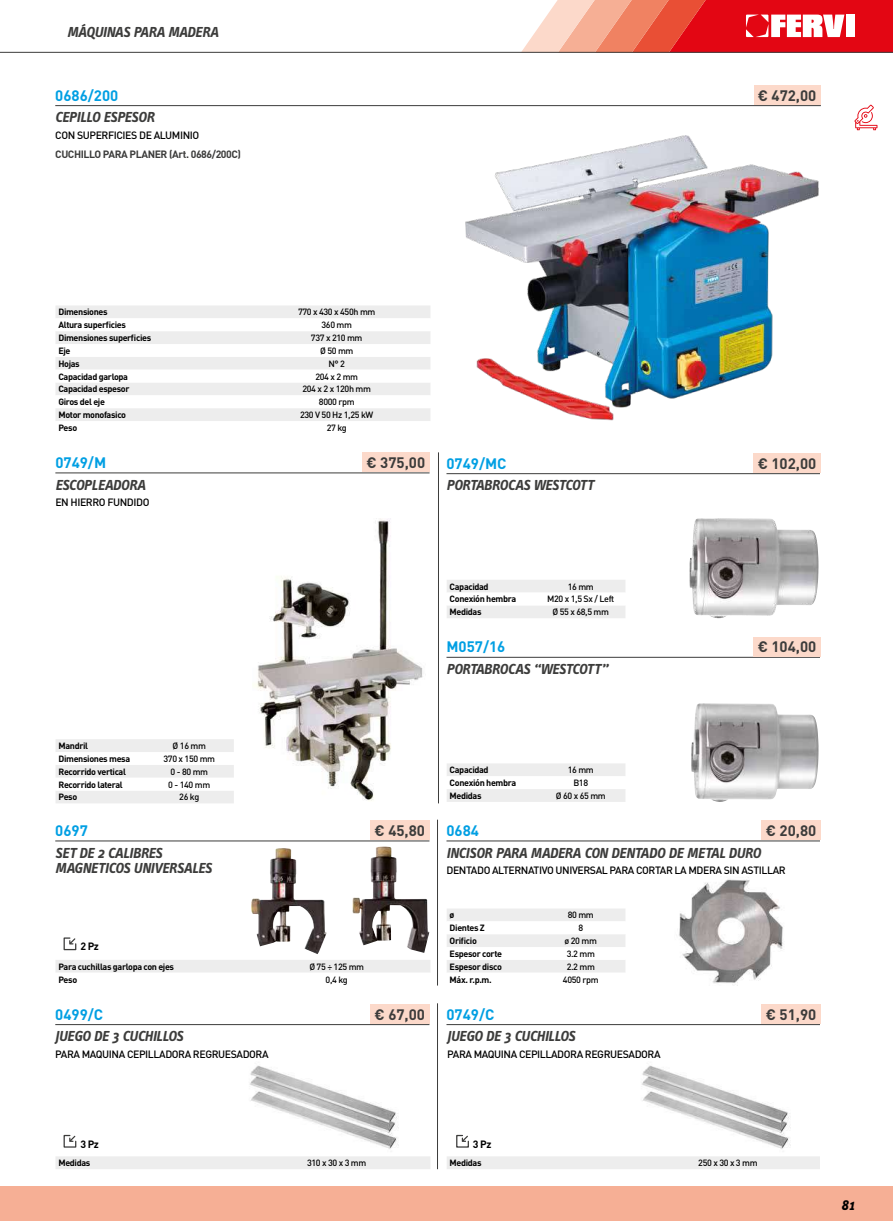
<style>
.page{position:relative;width:893px;height:1221px;background:#fff}
.page>*{position:absolute;margin:0;border:0;box-sizing:border-box;transform-origin:0 0}
.t1{font:italic 700 15px/15px "Info Text Pro";color:#3c3c3b}
.t2{font:700 15px "DIN Pro";color:#3c3c3b}
.t3{font:700 15px "DIN Pro";color:#009fe3}
.t4{font:italic 700 15px "Info Text Pro";color:#000}
.t5{font:500 10.5px "DIN Pro";letter-spacing:-.04em;color:#000}
.t6{font:700 10.5px "DIN Pro";letter-spacing:-.04em;color:#3c3c3b}
.t7{font:700 10.5px "DIN Pro";color:#000}
.t8{font:700 9px "DIN Pro";letter-spacing:-.04em;color:#000}
.t9{font:500 9px "DIN Pro";letter-spacing:-.04em;color:#000}
</style>
<div class="page">
<img style="left:465px;top:135px;width:354px;height:286px">
<img style="left:253px;top:518px;width:170px;height:283px">
<hr style="left:55px;top:472px;width:375px;height:1px;background:#3c3c3b">
<hr style="left:438px;top:452px;width:1px;height:351px;background:#3c3c3b">
<img style="left:689px;top:518px;width:129px;height:100px">
<hr style="left:446px;top:473px;width:375px;height:1px;background:#3c3c3b">
<img style="left:691px;top:703px;width:127px;height:98px">
<hr style="left:446px;top:657px;width:375px;height:1px;background:#3c3c3b">
<img style="left:352px;top:846px;width:77px;height:106px">
<hr style="left:55px;top:840px;width:374px;height:1px;background:#3c3c3b">
<hr style="left:437px;top:819px;width:1px;height:166px;background:#3c3c3b">
<img style="left:679px;top:877px;width:104px;height:108px">
<hr style="left:446px;top:840px;width:375px;height:1px;background:#3c3c3b">
<img style="left:250px;top:1065px;width:149px;height:84px">
<hr style="left:55px;top:1024px;width:374px;height:1px;background:#3c3c3b">
<hr style="left:437px;top:1003px;width:1px;height:166px;background:#3c3c3b">
<hr style="left:446px;top:1024px;width:375px;height:1px;background:#3c3c3b">
<img style="left:642px;top:1065px;width:149px;height:84px">
<svg style="left:56px;top:306px;width:374px;height:115px"></svg>
<svg style="left:56px;top:739px;width:178px;height:64px"></svg>
<svg style="left:447px;top:580px;width:178px;height:38px"></svg>
<svg style="left:447px;top:763px;width:178px;height:38px"></svg>
<svg style="left:63px;top:937px;width:14px;height:13px"></svg>
<div style="left:56px;top:960px;width:374px;height:12px;background:#ededed"></div>
<svg style="left:447px;top:909px;width:178px;height:63px"></svg>
<svg style="left:63px;top:1134px;width:14px;height:13px"></svg>
<svg style="left:456px;top:1134px;width:13px;height:13px"></svg>
<div style="left:56px;top:1156px;width:374px;height:13px;background:#ededed"></div>
<div style="left:447px;top:1156px;width:373px;height:13px;background:#ededed"></div>
<div style="left:0;top:1185px;width:893px;height:35px;background:#f6af95"></div>
<hr style="left:0;top:52px;width:893px;height:1px;background:#3c3c3b">
<svg style="left:521px;top:0;width:372px;height:53px;background:#e95e5a"></svg>
<div style="left:846px;top:15px;width:8px;height:22px;background:#fff"></div>
<hr style="left:55px;top:105px;width:766px;height:1px;background:#3c3c3b">
<div style="left:754px;top:85px;width:67px;height:20px;background:#fcd9ca"></div>
<div style="left:362px;top:452px;width:67px;height:20px;background:#fcd9ca"></div>
<div style="left:753px;top:453px;width:68px;height:20px;background:#fcd9ca"></div>
<div style="left:753px;top:636px;width:68px;height:20px;background:#fcd9ca"></div>
<div style="left:370px;top:820px;width:59px;height:20px;background:#fcd9ca"></div>
<div style="left:761px;top:820px;width:60px;height:20px;background:#fcd9ca"></div>
<div style="left:370px;top:1004px;width:59px;height:19px;background:#fcd9ca"></div>
<div style="left:761px;top:1004px;width:60px;height:19px;background:#fcd9ca"></div>
<svg style="left:854px;top:105px;width:23px;height:25px"></svg>
<h1 class="t1" style="left:67px;top:24px;width:153px">MÁQUINAS PARA MADERA</h1>
<h1 class="t3" style="left:55px;top:85px;width:65px">0686/200</h1>
<h1 class="t2" style="left:758px;top:85px;width:60px">€ 472,00</h1>
<h1 class="t1" style="left:55px;top:110px;width:101px">CEPILLO ESPESOR</h1>
<p class="t6" style="left:55px;top:147px;width:187px">CUCHILLO PARA PLANER (Art. 0686/200C)</p>
<p class="t5" style="left:55px;top:128px;width:146px">CON SUPERFICIES DE ALUMINIO</p>
<p class="t8" style="left:58px;top:306px;width:51px">Dimensiones</p>
<p class="t9" style="left:298px;top:306px;width:79px">770 x 430 x 450h mm</p>
<p class="t8" style="left:58px;top:319px;width:69px">Altura superficies</p>
<p class="t9" style="left:321px;top:319px;width:32px">360 mm</p>
<p class="t8" style="left:58px;top:331px;width:94px">Dimensiones superficies</p>
<p class="t9" style="left:311px;top:331px;width:53px">737 x 210 mm</p>
<p class="t8" style="left:58px;top:344px;width:14px">Eje</p>
<p class="t9" style="left:320px;top:344px;width:35px">Ø 50 mm</p>
<p class="t8" style="left:58px;top:357px;width:23px">Hojas</p>
<p class="t9" style="left:328px;top:357px;width:18px">N° 2</p>
<p class="t8" style="left:58px;top:370px;width:71px">Capacidad garlopa</p>
<p class="t9" style="left:315px;top:370px;width:44px">204 x 2 mm</p>
<p class="t8" style="left:58px;top:383px;width:73px">Capacidad espesor</p>
<p class="t9" style="left:302px;top:383px;width:70px">204 x 2 x 120h mm</p>
<p class="t8" style="left:58px;top:396px;width:48px">Giros del eje</p>
<p class="t9" style="left:319px;top:396px;width:37px">8000 rpm</p>
<p class="t8" style="left:58px;top:408px;width:69px">Motor monofasico</p>
<p class="t9" style="left:300px;top:408px;width:75px">230 V 50 Hz 1,25 kW</p>
<p class="t8" style="left:58px;top:421px;width:20px">Peso</p>
<p class="t9" style="left:327px;top:421px;width:22px">27 kg</p>
<h1 class="t3" style="left:55px;top:452px;width:52px">0749/M</h1>
<h1 class="t2" style="left:367px;top:452px;width:60px">€ 375,00</h1>
<h1 class="t3" style="left:446px;top:453px;width:62px">0749/MC</h1>
<h1 class="t2" style="left:758px;top:453px;width:60px">€ 102,00</h1>
<h1 class="t1" style="left:55px;top:477px;width:92px">ESCOPLEADORA</h1>
<p class="t5" style="left:55px;top:495px;width:96px">EN HIERRO FUNDIDO</p>
<p class="t8" style="left:59px;top:739px;width:31px">Mandril</p>
<p class="t9" style="left:173px;top:739px;width:35px">Ø 16 mm</p>
<p class="t8" style="left:59px;top:752px;width:73px">Dimensiones mesa</p>
<p class="t9" style="left:163px;top:752px;width:53px">370 x 150 mm</p>
<p class="t8" style="left:59px;top:765px;width:69px">Recorrido vertical</p>
<p class="t9" style="left:170px;top:765px;width:39px">0 - 80 mm</p>
<p class="t8" style="left:59px;top:778px;width:66px">Recorrido lateral</p>
<p class="t9" style="left:168px;top:778px;width:44px">0 - 140 mm</p>
<p class="t8" style="left:59px;top:791px;width:20px">Peso</p>
<p class="t9" style="left:179px;top:791px;width:22px">26 kg</p>
<h1 class="t1" style="left:446px;top:477px;width:148px">PORTABROCAS WESTCOTT</h1>
<p class="t8" style="left:450px;top:580px;width:41px">Capacidad</p>
<p class="t9" style="left:568px;top:580px;width:28px">16 mm</p>
<p class="t8" style="left:450px;top:593px;width:68px">Conexión hembra</p>
<p class="t9" style="left:547px;top:593px;width:69px">M20 x 1,5 Sx / Left</p>
<p class="t8" style="left:450px;top:606px;width:33px">Medidas</p>
<p class="t9" style="left:552px;top:606px;width:58px">Ø 55 x 68,5 mm</p>
<h1 class="t3" style="left:446px;top:637px;width:60px">M057/16</h1>
<h1 class="t2" style="left:758px;top:637px;width:60px">€ 104,00</h1>
<h1 class="t1" style="left:446px;top:661px;width:163px">PORTABROCAS “WESTCOTT”</h1>
<p class="t8" style="left:450px;top:763px;width:41px">Capacidad</p>
<p class="t9" style="left:568px;top:763px;width:28px">16 mm</p>
<p class="t8" style="left:450px;top:776px;width:68px">Conexión hembra</p>
<p class="t9" style="left:573px;top:776px;width:16px">B18</p>
<p class="t8" style="left:450px;top:789px;width:33px">Medidas</p>
<p class="t9" style="left:556px;top:789px;width:52px">Ø 60 x 65 mm</p>
<h1 class="t3" style="left:55px;top:820px;width:34px">0697</h1>
<h1 class="t2" style="left:375px;top:820px;width:52px">€ 45,80</h1>
<h1 class="t3" style="left:446px;top:820px;width:34px">0684</h1>
<h1 class="t2" style="left:766px;top:820px;width:52px">€ 20,80</h1>
<h1 class="t1" style="left:55px;top:844px;width:158px">SET DE 2 CALIBRES<br>MAGNETICOS UNIVERSALES</h1>
<p class="t7" style="left:80px;top:939px;width:20px">2 Pz</p>
<p class="t8" style="left:58px;top:960px;width:117px">Para cuchillas garlopa con ejes</p>
<p class="t9" style="left:309px;top:960px;width:56px">Ø 75 ÷ 125 mm</p>
<p class="t8" style="left:58px;top:973px;width:20px">Peso</p>
<p class="t9" style="left:326px;top:973px;width:24px">0,4 kg</p>
<h1 class="t1" style="left:446px;top:844px;width:316px">INCISOR PARA MADERA CON DENTADO DE METAL DURO</h1>
<p class="t5" style="left:446px;top:863px;width:341px">DENTADO ALTERNATIVO UNIVERSAL PARA CORTAR LA MDERA SIN ASTILLAR</p>
<p class="t8" style="left:450px;top:909px;width:6px">ø</p>
<p class="t9" style="left:568px;top:909px;width:28px">80 mm</p>
<p class="t8" style="left:450px;top:921px;width:37px">Dientes Z</p>
<p class="t9" style="left:578px;top:921px;width:6px">8</p>
<p class="t8" style="left:450px;top:934px;width:29px">Orificio</p>
<p class="t9" style="left:565px;top:934px;width:34px">ø 20 mm</p>
<p class="t8" style="left:450px;top:947px;width:54px">Espesor corte</p>
<p class="t9" style="left:567px;top:947px;width:30px">3.2 mm</p>
<p class="t8" style="left:450px;top:960px;width:54px">Espesor disco</p>
<p class="t9" style="left:567px;top:960px;width:30px">2.2 mm</p>
<p class="t8" style="left:450px;top:973px;width:44px">Máx. r.p.m.</p>
<p class="t9" style="left:563px;top:973px;width:37px">4050 rpm</p>
<h1 class="t3" style="left:55px;top:1004px;width:49px">0499/C</h1>
<h1 class="t2" style="left:375px;top:1004px;width:52px">€ 67,00</h1>
<h1 class="t3" style="left:446px;top:1004px;width:49px">0749/C</h1>
<h1 class="t2" style="left:766px;top:1004px;width:52px">€ 51,90</h1>
<h1 class="t1" style="left:55px;top:1028px;width:129px">JUEGO DE 3 CUCHILLOS</h1>
<p class="t5" style="left:55px;top:1046px;width:215px">PARA MAQUINA CEPILLADORA REGRUESADORA</p>
<h1 class="t1" style="left:447px;top:1028px;width:129px">JUEGO DE 3 CUCHILLOS</h1>
<p class="t5" style="left:447px;top:1046px;width:215px">PARA MAQUINA CEPILLADORA REGRUESADORA</p>
<p class="t7" style="left:80px;top:1136px;width:20px">3 Pz</p>
<p class="t7" style="left:473px;top:1136px;width:20px">3 Pz</p>
<p class="t8" style="left:58px;top:1156px;width:33px">Medidas</p>
<p class="t9" style="left:307px;top:1156px;width:61px">310 x 30 x 3 mm</p>
<p class="t8" style="left:450px;top:1156px;width:33px">Medidas</p>
<p class="t9" style="left:698px;top:1156px;width:61px">250 x 30 x 3 mm</p>
<h1 class="t4" style="left:841px;top:1195px;width:15px">81</h1>
</div>
